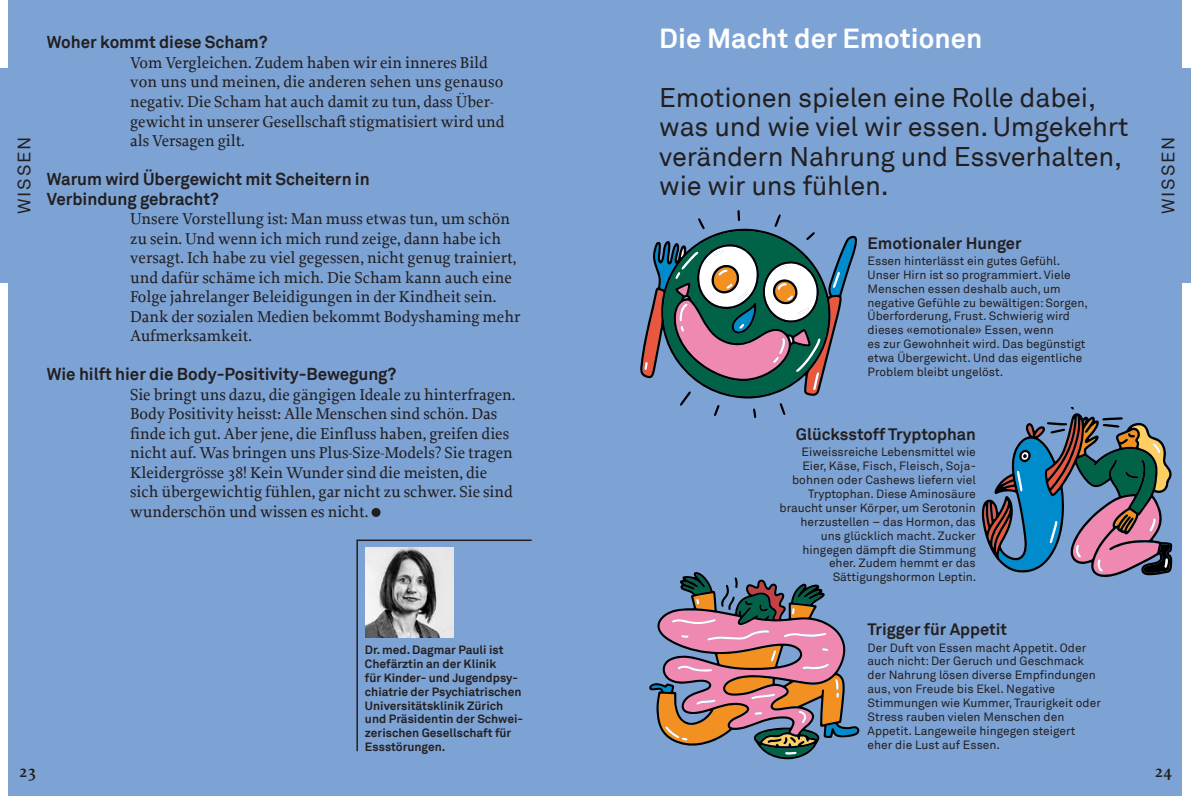
<style>
.page{position:relative;width:1191px;height:796px;background:#fff}
.page>*{position:absolute;margin:0;border:0;box-sizing:border-box;transform-origin:0 0}
._01_Titel_weiss{font:700 27.6px "Akkurat Helsana";color:#fff}
._03_Lead{font:27px/29.2px "Akkurat Helsana";letter-spacing:-.01em;color:#231f20}
.t1{font:18px "Akkurat Helsana";letter-spacing:.11em;color:#231f20}
.t2{font:600 18px "Proforma";color:#231f20}
._15_Interview_Frage{font:700 17.25px/19.5px "Akkurat Helsana";color:#231f20}
._16_Interview_Antwor{font:500 16.5px/19.5px "Proforma";color:#231f20}
._12_Titel_Infobox{font:700 16.5px "Akkurat Helsana";color:#231f20}
._13_Infobox_regular{font:12px/13.8px "Akkurat Helsana";color:#231f20}
._12_Infobox_bold{font:700 12px/14px "Akkurat Helsana";color:#231f20}
</style>
<div class="page">
<div style="left:9px;top:0;width:1173px;height:795px;background:#7da3d5"></div>
<svg style="left:640px;top:210px;width:217px;height:208px"></svg>
<svg style="left:981px;top:407px;width:191px;height:170px"></svg>
<svg style="left:651px;top:574px;width:206px;height:182px"></svg>
<div style="left:0;top:68px;width:9px;height:214px;background:#7da3d5"></div>
<div style="left:1182px;top:68px;width:9px;height:214px;background:#7da3d5"></div>
<svg style="left:371px;top:507px;width:9px;height:9px"></svg>
<svg style="left:356px;top:539px;width:176px;height:213px"></svg>
<p class="_01_Titel_weiss" style="left:659px;top:22px;width:324px">Die Macht der Emotionen</p>
<p class="_03_Lead" style="left:659px;top:83px;width:471px">Emotionen spielen eine Rolle dabei, was und wie viel wir essen. Umgekehrt verändern Nahrung und Essverhalten, wie wir uns fühlen.</p>
<p class="_15_Interview_Frage" style="left:47px;top:32px;width:222px">Woher kommt diese Scham?</p>
<p class="_16_Interview_Antwor" style="left:130px;top:53px;width:376px">Vom Vergleichen. Zudem haben wir ein inneres Bild von uns und meinen, die anderen sehen uns genauso negativ. Die Scham hat auch damit zu tun, dass Über&shy;gewicht in unserer Gesellschaft stigmatisiert wird und als Versagen gilt.</p>
<p class="_15_Interview_Frage" style="left:47px;top:169px;width:324px">Warum wird Übergewicht mit Scheitern in<br>Verbindung gebracht?</p>
<p class="_16_Interview_Antwor" style="left:130px;top:209px;width:392px">Unsere Vorstellung ist: Man muss etwas tun, um schön zu sein. Und wenn ich mich rund zeige, dann habe ich versagt. Ich habe zu viel gegessen, nicht genug trainiert, und dafür schäme ich mich. Die Scham kann auch eine Folge jahrelanger Beleidigungen in der Kindheit sein.<br>Dank der sozialen Medien bekommt Bodyshaming mehr Aufmerksamkeit.</p>
<p class="_15_Interview_Frage" style="left:47px;top:364px;width:351px">Wie hilft hier die Body-Positivity-Bewegung?</p>
<p class="_16_Interview_Antwor" style="left:130px;top:385px;width:387px">Sie bringt uns dazu, die gängigen Ideale zu hinterfragen.<br>Body Positivity heisst: Alle Menschen sind schön. Das finde ich gut. Aber jene, die Einfluss haben, greifen dies nicht auf. Was bringen uns Plus-Size-Models? Sie tragen Kleidergrösse 38! Kein Wunder sind die meisten, die sich übergewichtig fühlen, gar nicht zu schwer. Sie sind wunderschön und wissen es nicht.</p>
<p class="t1" style="left:14px;top:214px;width:79px;rotate:-90deg">WISSEN</p>
<p class="t1" style="left:1157px;top:214px;width:79px;rotate:-90deg">WISSEN</p>
<p class="_12_Titel_Infobox" style="left:867px;top:233px;width:156px">Emotionaler Hunger</p>
<p class="_13_Infobox_regular" style="left:867px;top:254px;width:222px">Essen hinterlässt ein gutes Gefühl.<br>Unser Hirn ist so programmiert. Viele Menschen essen deshalb auch, um negative Gefühle zu bewältigen: Sorgen, Überforderung, Frust. Schwierig wird dieses «emotionale» Essen, wenn<br>es zur Gewohnheit wird. Das begünstigt etwa Übergewicht. Und das eigentliche Problem bleibt ungelöst.</p>
<p class="_12_Titel_Infobox" style="left:795px;top:424px;width:182px">Glücksstoff Tryptophan</p>
<p class="_13_Infobox_regular" style="left:779px;top:445px;width:198px;text-align:right">Eiweissreiche Lebensmittel wie<br>Eier, Käse, Fisch, Fleisch, Soja&shy;bohnen oder Cashews liefern viel<br>Tryptophan. Diese Aminosäure braucht unser Körper, um Serotonin herzustellen – das Hormon, das uns glücklich macht. Zucker hingegen dämpft die Stimmung eher. Zudem hemmt er das<br>Sättigungshormon Leptin.</p>
<p class="_12_Infobox_bold" style="left:365px;top:642px;width:160px">Dr. med. Dagmar Pauli ist<br>Chefärztin an der Klinik<br>für Kinder- und Jugendpsy&shy;chiatrie der Psychiatrischen<br>Universitätsklinik Zürich und Präsidentin der Schwei&shy;zerischen Gesellschaft für<br>Essstörungen.</p>
<p class="_12_Titel_Infobox" style="left:867px;top:619px;width:141px">Trigger für Appetit</p>
<p class="_13_Infobox_regular" style="left:867px;top:640px;width:235px">Der Duft von Essen macht Appetit. Oder auch nicht: Der Geruch und Geschmack der Nahrung lösen diverse Empfindungen aus, von Freude bis Ekel. Negative Stimmungen wie Kummer, Traurigkeit oder Stress rauben vielen Menschen den Appetit. Langeweile hingegen steigert eher die Lust auf Essen.</p>
<p class="t2" style="left:19px;top:760px;width:19px">23</p>
<p class="t2" style="left:1154px;top:760px;width:19px">24</p>
</div>
